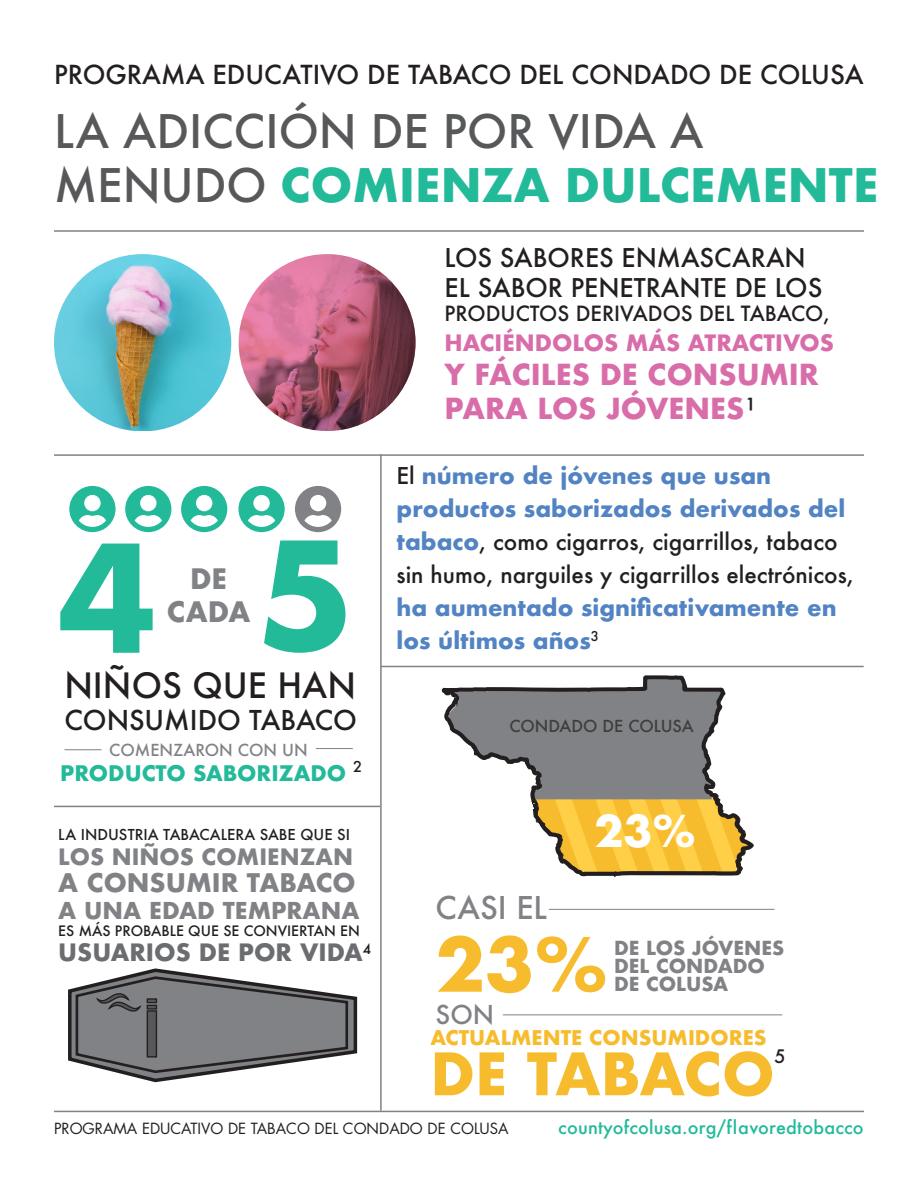
<style>
.page{position:relative;width:918px;height:1188px;background:#fff}
.page>*{position:absolute;margin:0;border:0;box-sizing:border-box;transform-origin:0 0}
.t1{font:700 72.6px "Futura";color:#f7bc2d}
.t2{font:700 56.85px "Futura";letter-spacing:-.005em;color:#f7bc2d}
.t3{font:500 45px/54px "Futura";color:#57585a}
.t4{font:700 42.75px "Futura";color:#fff}
.t5{font:500 33.9px "Futura";color:#231f20}
.t6{font:500 30.45px "Futura";color:#808285}
.t7{font:700 28.2px/33.9px "Futura";color:#d86daa}
.t8{font:700 27.45px/33px "Futura";color:#808285;text-align:center}
.t9{font:500 26.55px "Futura";color:#231f20}
.t10{font:500 25.5px "Futura";color:#231f20}
.t11{font:500 25.35px "Futura";color:#808285}
.t12{font:500 25.05px/30.2px "Futura";color:#231f20}
.t13{font:700 24.9px "Futura";color:#808285}
.t14{font:700 23.25px "Futura";color:#6c6d70}
.t15{font:700 22.65px "Futura";color:#808285}
.t16{font:700 22.5px/33px "Futura";color:#5283c3}
.t17{font:700 21.9px "Futura";color:#d86daa}
.t18{font:700 21.9px "Futura";color:#808285}
.t19{font:700 20.85px "Futura";color:#23ba99}
.t20{font:500 20.4px "Futura";color:#231f20}
.t21{font:700 19.65px "Futura";color:#f7bc2d}
.t22{font:700 18.9px/18.1px "Futura";color:#808285}
.t23{font:500 18px "Futura";letter-spacing:.01em;color:#23ba99}
.t24{font:500 18px "Futura";color:#231f20}
.t25{font:500 16.2px "Futura";color:#808285}
.t26{font:500 16.05px "Futura";color:#3e3e3f}
.t27{font:15px "Futura";color:#231f20}
.t28{font:500 14.7px "Futura";color:#231f20}
.t29{font:500 13.95px "Futura";color:#231f20}
.s1{font-weight:700;color:#23ba99}
.s2{font-weight:500;color:#231f20}
</style>
<div class="page">
<hr style="left:54px;top:230px;width:810px;height:2px;background:#808285">
<svg style="left:60px;top:544px;width:93px;height:109px"></svg>
<svg style="left:264px;top:540px;width:81px;height:113px"></svg>
<hr style="left:64px;top:749px;width:38px;height:1px;background:#808285">
<hr style="left:316px;top:748px;width:37px;height:1px;background:#808285">
<svg style="left:69px;top:486px;width:47px;height:46px"></svg>
<svg style="left:125px;top:486px;width:46px;height:46px"></svg>
<svg style="left:181px;top:486px;width:46px;height:46px"></svg>
<svg style="left:238px;top:486px;width:47px;height:46px"></svg>
<svg style="left:295px;top:486px;width:46px;height:46px"></svg>
<hr style="left:54px;top:454px;width:810px;height:2px;background:#808285">
<hr style="left:381px;top:666px;width:483px;height:1px;background:#808285">
<hr style="left:54px;top:806px;width:326px;height:1px;background:#808285">
<hr style="left:54px;top:1111px;width:810px;height:1px;background:#808285">
<hr style="left:380px;top:454px;width:2px;height:657px;background:#808285">
<svg style="left:68px;top:968px;width:290px;height:115px"></svg>
<img style="left:54px;top:254px;width:177px;height:177px">
<img style="left:239px;top:254px;width:177px;height:177px;border-radius:88px">
<hr style="left:549px;top:909px;width:226px;height:1px;background:#808285">
<hr style="left:503px;top:1014px;width:279px;height:1px;background:#808285">
<svg style="left:441px;top:675px;width:313px;height:203px"></svg>
<p class="t10" style="left:54px;top:57px;width:811px">PROGRAMA EDUCATIVO DE TABACO DEL CONDADO DE COLUSA</p>
<p class="t3" style="left:54px;top:103px;width:826px">LA ADICCIÓN DE POR VIDA A<br>MENUDO <span class="s1">COMIENZA DULCEMENTE</span></p>
<p class="t8" style="left:167px;top:563px;width:85px">DE<br>CADA</p>
<p class="t5" style="left:64px;top:662px;width:293px">NIÑOS QUE HAN</p>
<p class="t9" style="left:64px;top:702px;width:294px">CONSUMIDO TABACO</p>
<p class="t25" style="left:109px;top:739px;width:200px">COMENZARON CON UN</p>
<p class="t19" style="left:60px;top:758px;width:303px">PRODUCTO SABORIZADO <sup>2</sup></p>
<p class="t12" style="left:445px;top:242px;width:379px">LOS SABORES ENMASCARAN<br>EL SABOR PENETRANTE DE LOS</p>
<p class="t20" style="left:445px;top:300px;width:387px">PRODUCTOS DERIVADOS DEL TABACO,</p>
<p class="t17" style="left:445px;top:327px;width:391px">HACIÉNDOLOS MÁS ATRACTIVOS</p>
<p class="t7" style="left:445px;top:358px;width:376px">Y FÁCILES DE CONSUMIR<br>PARA LOS JÓVENES<span class="s2">¹</span></p>
<p class="t16" style="left:397px;top:459px;width:459px"><span class="s2">El</span> número de jóvenes que usan productos saborizados derivados del tabaco<span class="s2">, como cigarros, cigarrillos, tabaco sin humo, narguiles y cigarrillos electrónicos, </span>ha aumentado significativamente en los últimos años<sup>3</sup></p>
<p class="t26" style="left:509px;top:715px;width:186px">CONDADO DE COLUSA</p>
<p class="t4" style="left:595px;top:800px;width:103px">23%</p>
<p class="t28" style="left:58px;top:824px;width:293px">LA INDUSTRIA TABACALERA SABE QUE SI</p>
<p class="t18" style="left:58px;top:841px;width:296px">LOS NIÑOS COMIENZAN</p>
<p class="t13" style="left:58px;top:865px;width:299px">A CONSUMIR TABACO</p>
<p class="t15" style="left:58px;top:894px;width:303px">A UNA EDAD TEMPRANA</p>
<p class="t29" style="left:58px;top:922px;width:303px">ES MÁS PROBABLE QUE SE CONVIERTAN EN</p>
<p class="t14" style="left:58px;top:936px;width:315px">USUARIOS DE POR VIDA<sup>4</sup></p>
<p class="t6" style="left:436px;top:887px;width:113px">CASI EL</p>
<p class="t1" style="left:436px;top:912px;width:174px">23%</p>
<p class="t11" style="left:436px;top:998px;width:60px">SON</p>
<p class="t22" style="left:614px;top:939px;width:172px">DE LOS JÓVENES<br>DEL CONDADO<br>DE COLUSA</p>
<p class="t21" style="left:430px;top:1024px;width:338px">ACTUALMENTE CONSUMIDORES</p>
<p class="t2" style="left:430px;top:1033px;width:346px">DE TABACO</p>
<p class="t24" style="left:775px;top:1044px;width:13px">5</p>
<p class="t27" style="left:54px;top:1118px;width:456px">PROGRAMA EDUCATIVO DE TABACO DEL CONDADO DE COLUSA</p>
<p class="t23" style="left:558px;top:1115px;width:307px">countyofcolusa.org/flavoredtobacco</p>
</div>
